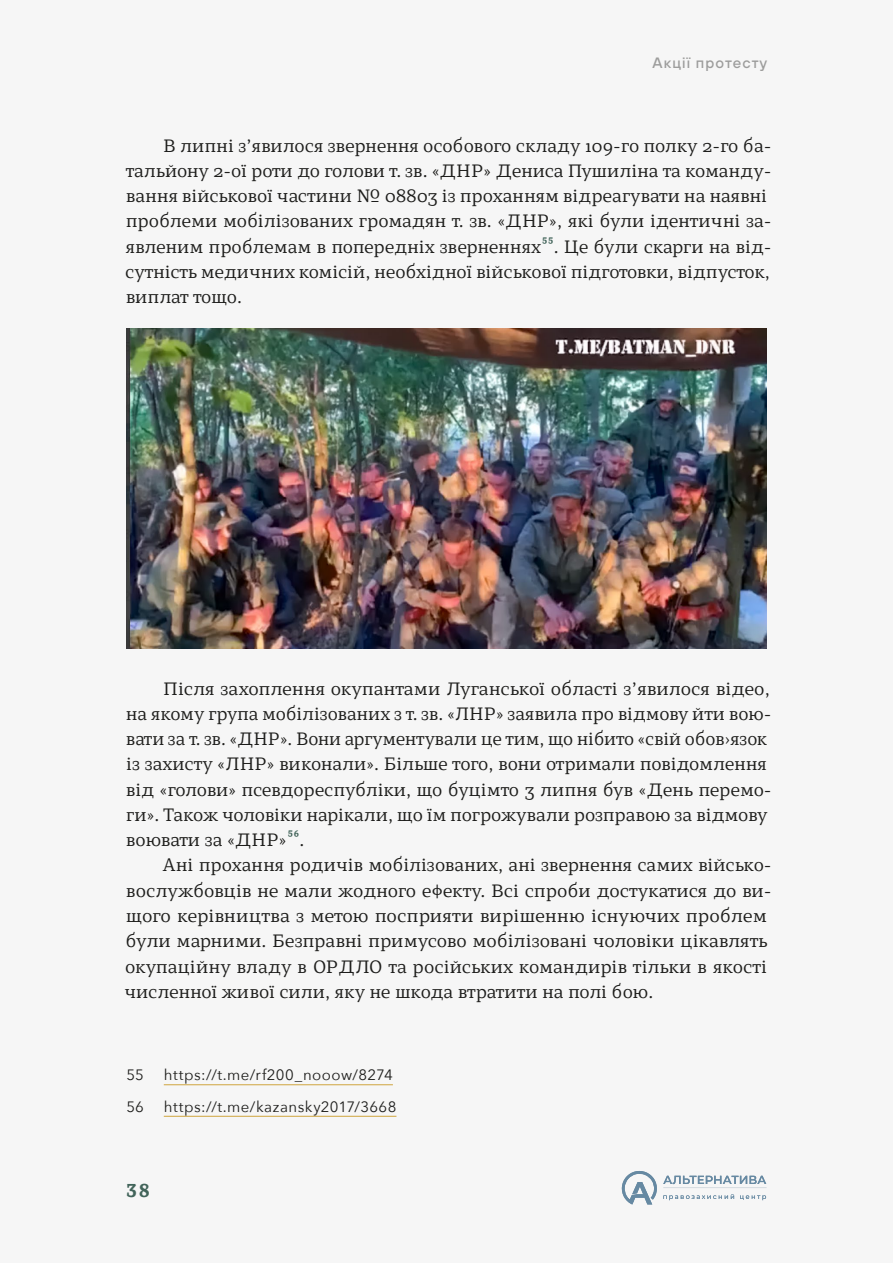
<style>
.page{position:relative;width:893px;height:1263px;background:#f6f6f6}
.page>*{position:absolute;margin:0;border:0;box-sizing:border-box;transform-origin:0 0}
.t1{font:700 18px "Kyotce";color:#42645a}
.t2{font:17.25px/25.2px "Kyotce";letter-spacing:-.01em;color:#1d1d1b}
.t3{font:15px "Avenir Next";letter-spacing:.03em;color:#1d1d1b}
.t4{font:500 15px "TT Hoves";letter-spacing:.075em;color:#9d9d9c}
.s1{font-weight:700;color:#42645a}
</style>
<div class="page">
<svg style="left:663px;top:1194px;width:71px;height:6px"></svg>
<svg style="left:740px;top:1195px;width:26px;height:5px"></svg>
<svg style="left:622px;top:1171px;width:35px;height:33px"></svg>
<svg style="left:663px;top:1176px;width:104px;height:12px"></svg>
<hr style="left:164px;top:1084px;width:229px;height:1px;background:#cfa43d">
<hr style="left:164px;top:1116px;width:232px;height:1px;background:#cfa43d">
<img style="left:126px;top:328px;width:641px;height:320px">
<p class="t4" style="left:652px;top:54px;width:116px">Акції протесту</p>
<p class="t2" style="left:125px;top:133px;width:648px;text-indent:38px">В липні з’явилося звернення особового складу 109‑го полку 2‑го ба&shy;тальйону 2‑ ої роти до голови т. зв. «ДНР» Дениса Пушиліна та команду&shy;вання військової частини № 08803 із проханням відреагувати на наявні проблеми мобілізованих громадян т. зв. «ДНР», які були ідентичні за&shy;явленим проблемам в попередніх зверненнях<span class="s1">55</span>. Це були скарги на від&shy;сутність медичних комісій, необхідної військової підготовки, відпусток, виплат тощо.</p>
<p class="t2" style="left:126px;top:676px;width:647px;text-indent:37px">Після захоплення окупантами Луганської області з’явилося відео, на якому група мобілізованих з т. зв. «ЛНР» заявила про відмову йти вою&shy;вати за т. зв. «ДНР». Вони аргументували це тим, що нібито «свій обов›язок із захисту «ЛНР» виконали». Більше того, вони отримали повідомлення від «голови» псевдореспубліки, що буцімто 3 липня був «День перемо&shy;ги». Також чоловіки нарікали, що їм погрожували розправою за відмову воювати за «ДНР»<span class="s1">56</span>.</p>
<p class="t2" style="left:124px;top:853px;width:649px;text-indent:38px">Ані прохання родичів мобілізованих, ані звернення самих військо&shy;вослужбовців не мали жодного ефекту. Всі спроби достукатися до ви&shy;щого керівництва з метою посприяти вирішенню існуючих проблем були марними. Безправні примусово мобілізовані чоловіки цікавлять окупаційну владу в ОРДЛО та російських командирів тільки в якості численної живої сили, яку не шкода втратити на полі бою.</p>
<p class="t3" style="left:126px;top:1062px;width:19px">55</p>
<p class="t3" style="left:164px;top:1062px;width:231px">https://t.me/rf200_nooow/8274</p>
<p class="t3" style="left:126px;top:1094px;width:19px">56</p>
<p class="t3" style="left:164px;top:1094px;width:234px">https://t.me/kazansky2017/3668</p>
<p class="t1" style="left:126px;top:1178px;width:25px">38</p>
</div>
